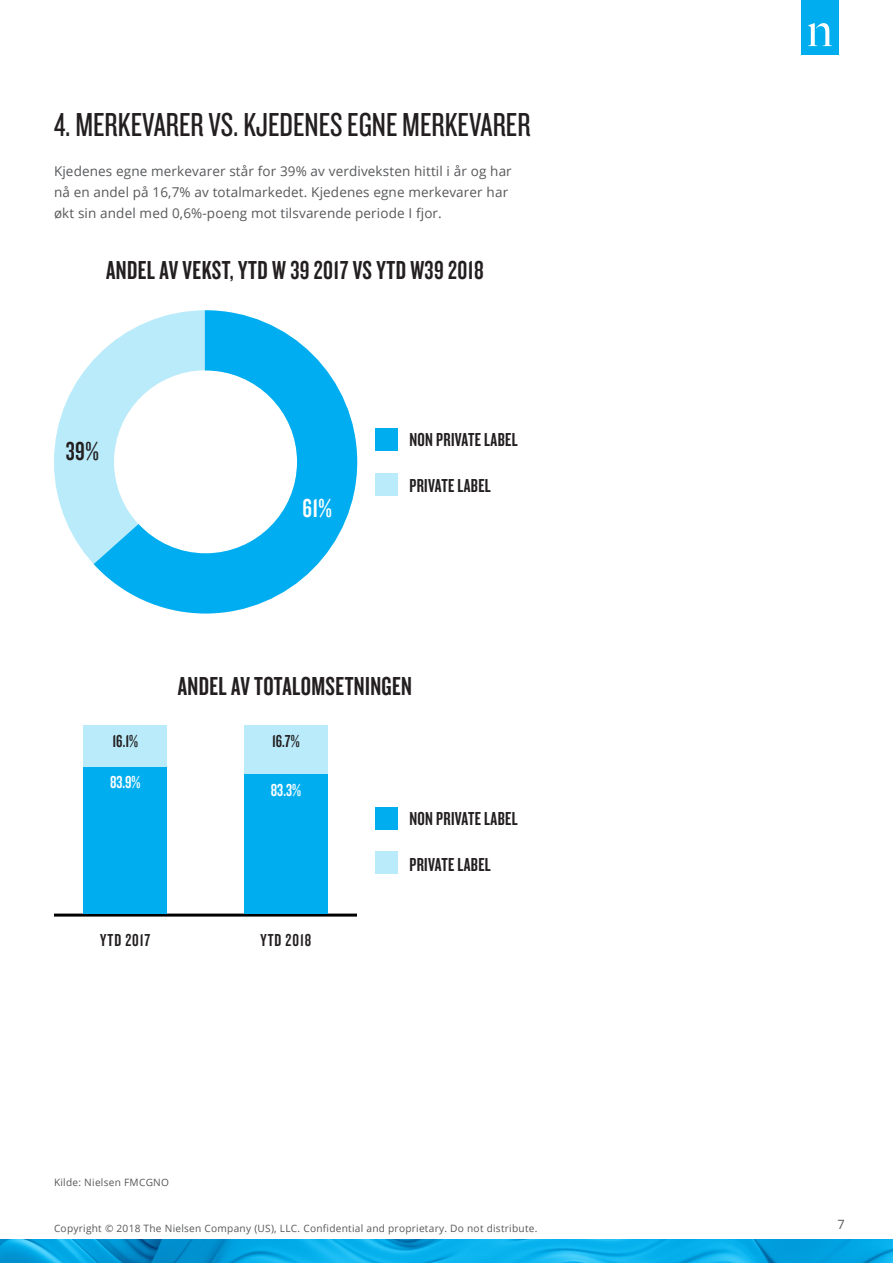
<style>
.page{position:relative;width:893px;height:1263px;background:#fff}
.page>*{position:absolute;margin:0;border:0;box-sizing:border-box;transform-origin:0 0}
.H2_-_Subhead_centere{font:34.5px "Knockout 28 Junior Feathrwt";color:#231f20}
.H2_-_Subhead_centere-2{font:27px "Knockout 48 Featherweight";letter-spacing:.015em;color:#231f20}
.H2_-_Subhead_centere-3{font:27px "Knockout 48 Featherweight";color:#fff}
.H2_-_Subhead_centere-4{font:19.5px "Knockout 48 Featherweight";letter-spacing:.015em;color:#231f20}
.Call-out_Caption{font:18px "Knockout 48 Featherweight";letter-spacing:.05em;color:#231f20}
.t1{font:18px "Knockout 48 Featherweight";color:#fff}
.Body_copy_bullets{font:13.5px/21px "Open Sans";letter-spacing:.01em;color:#57585a}
.t2{font:12.75px "Open Sans";color:#57585a}
.Copyright{font:10.2px "Open Sans";letter-spacing:.025em;color:#57585a}
</style>
<div class="page">
<div style="left:54px;top:310px;width:303px;height:303px;border:60px solid #baebfa;border-radius:50%"></div>
<svg style="left:94px;top:310px;width:263px;height:303px"></svg>
<img style="left:0;top:1239px;width:893px;height:24px">
<div style="left:801px;top:0;width:38px;height:54px;background:#00adee"></div>
<svg style="left:808px;top:23px;width:24px;height:23px"></svg>
<div style="left:375px;top:428px;width:22px;height:23px;background:#00aeef"></div>
<div style="left:375px;top:807px;width:22px;height:22px;background:#00aeef"></div>
<div style="left:375px;top:473px;width:22px;height:22px;background:#baebfa"></div>
<div style="left:375px;top:852px;width:22px;height:22px;background:#baebfa"></div>
<hr style="left:54px;top:913px;width:303px;height:3px;background:#000">
<div style="left:84px;top:766px;width:83px;height:147px;background:#00aeef"></div>
<div style="left:84px;top:725px;width:83px;height:41px;background:#baebfa"></div>
<div style="left:244px;top:725px;width:83px;height:49px;background:#baebfa"></div>
<div style="left:244px;top:774px;width:83px;height:139px;background:#00aeef"></div>
<p class="H2_-_Subhead_centere" style="left:54px;top:103px;width:478px">4. MERKEVARER VS. KJEDENES EGNE MERKEVARER</p>
<p class="Body_copy_bullets" style="left:54px;top:160px;width:459px">Kjedenes egne merkevarer står for 39% av verdiveksten hittil i år og har nå en andel på 16,7% av totalmarkedet. Kjedenes egne merkevarer har økt sin andel med 0,6%-poeng mot tilsvarende periode I fjor.</p>
<p class="H2_-_Subhead_centere-2" style="left:106px;top:253px;width:379px">ANDEL AV VEKST, YTD W 39 2017 VS YTD W39 2018</p>
<p class="H2_-_Subhead_centere-2" style="left:66px;top:435px;width:34px">39%</p>
<p class="H2_-_Subhead_centere-3" style="left:303px;top:491px;width:31px">61%</p>
<p class="H2_-_Subhead_centere-4" style="left:409px;top:428px;width:110px">NON PRIVATE LABEL</p>
<p class="H2_-_Subhead_centere-4" style="left:409px;top:474px;width:83px">PRIVATE LABEL</p>
<p class="H2_-_Subhead_centere-2" style="left:178px;top:670px;width:236px">ANDEL AV TOTALOMSETNINGEN</p>
<p class="Call-out_Caption" style="left:112px;top:730px;width:27px">16.1%</p>
<p class="Call-out_Caption" style="left:272px;top:730px;width:29px">16.7%</p>
<p class="t1" style="left:271px;top:779px;width:32px">83.3%</p>
<p class="t1" style="left:110px;top:771px;width:32px">83.9%</p>
<p class="H2_-_Subhead_centere-4" style="left:409px;top:807px;width:110px">NON PRIVATE LABEL</p>
<p class="H2_-_Subhead_centere-4" style="left:409px;top:852px;width:83px">PRIVATE LABEL</p>
<p class="Call-out_Caption" style="left:100px;top:929px;width:52px">YTD 2017</p>
<p class="Call-out_Caption" style="left:261px;top:929px;width:52px">YTD 2018</p>
<p class="Copyright" style="left:54px;top:1176px;width:117px">Kilde: Nielsen FMCGNO</p>
<p class="Copyright" style="left:54px;top:1221px;width:485px">Copyright © 2018 The Nielsen Company (US), LLC. Confidential and proprietary. Do not distribute.</p>
<p class="t2" style="left:837px;top:1216px;width:9px">7</p>
</div>
